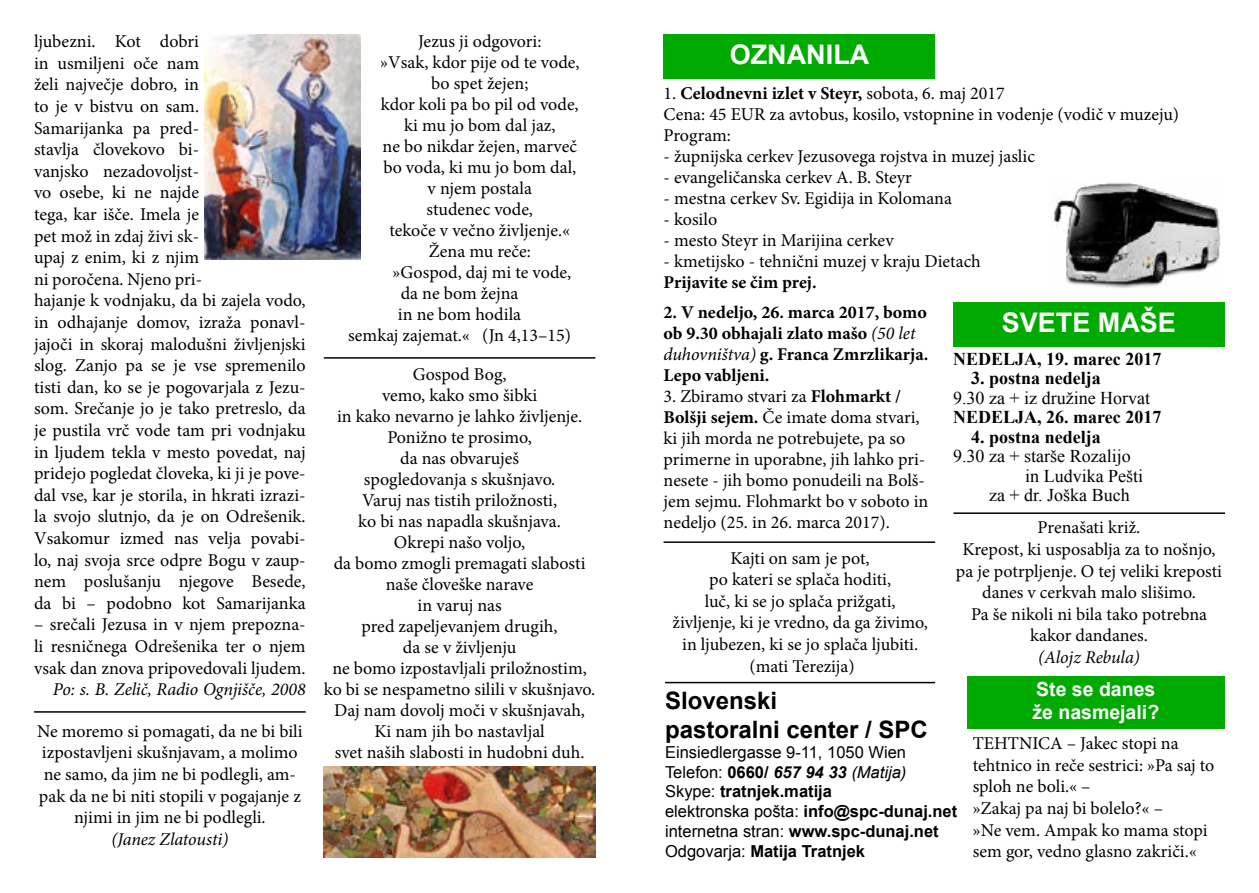
<style>
.page{position:relative;width:1259px;height:893px;background:#fff}
.page>*{position:absolute;margin:0;border:0;box-sizing:border-box;transform-origin:0 0}
.t1{font:700 27px "Arial";color:#fff}
.t2{font:700 24px/28.8px "Arial";color:#000}
.t3{font:700 19.5px/23.4px "Arial";color:#fff}
.t4{font:18px/21.6px "Minion Pro";color:#000}
.t5{font:700 18px/21px "Minion Pro";color:#000}
.t6{font:18px "Times New Roman";color:#000}
.t7{font:700 18px "Times New Roman";color:#000}
.t8{font:italic 18px "Minion Pro";letter-spacing:-.005em;color:#000}
.t9{font:16.5px/19.8px "Arial";color:#000}
.s1{font-weight:700}
.s2{font-weight:400;font-style:italic}
.s3{font-weight:700;font-style:italic}
.s4{font-style:italic}
</style>
<div class="page">
<div style="left:953px;top:303px;width:272px;height:44px;background:#0a0"></div>
<div style="left:663px;top:34px;width:272px;height:44px;background:#0a0"></div>
<img style="left:1050px;top:183px;width:171px;height:105px">
<hr style="left:663px;top:541px;width:272px;height:2px;background:#000">
<hr style="left:953px;top:512px;width:272px;height:2px;background:#000">
<img style="left:204px;top:34px;width:156px;height:225px">
<hr style="left:34px;top:711px;width:272px;height:2px;background:#000">
<div style="left:967px;top:676px;width:258px;height:52px;background:#0a0"></div>
<hr style="left:665px;top:682px;width:270px;height:1px;background:#000">
<hr style="left:324px;top:357px;width:271px;height:2px;background:#000">
<img style="left:324px;top:766px;width:271px;height:91px">
<p class="t4" style="left:34px;top:31px;width:273px">ljubezni. Kot dobri<br>in usmiljeni oče nam<br>želi največje dobro, in<br>to je v bistvu on sam.<br>Samarijanka pa pred-<br>stavlja človekovo bi-<br>vanjsko nezadovoljst-<br>vo osebe, ki ne najde<br>tega, kar išče. Imela je<br>pet mož in zdaj živi sk-<br>upaj z enim, ki z njim<br>ni poročena. Njeno pri-<br>hajanje k vodnjaku, da bi zajela vodo, in odhajanje domov, izraža ponavl&shy;jajoči in skoraj malodušni življenjski slog. Zanjo pa se je vse spremenilo tisti dan, ko se je pogovarjala z Jezu&shy;som. Srečanje jo je tako pretreslo, da je pustila vrč vode tam pri vodnjaku in ljudem tekla v mesto povedat, naj pridejo pogledat človeka, ki ji je pove&shy;dal vse, kar je storila, in hkrati izrazi&shy;la svojo slutnjo, da je on Odrešenik.<br>Vsakomur izmed nas velja povabi&shy;lo, naj svoja srce odpre Bogu v zaup&shy;nem poslušanju njegove Besede, da bi – podobno kot Samarijanka</p>
<p class="t4" style="left:34px;top:614px;width:273px;text-align:justify">– srečali Jezusa in v njem prepozna&shy;li resničnega Odrešenika ter o njem vsak dan znova pripovedovali ljudem.</p>
<p class="t8" style="left:53px;top:677px;width:254px">Po: s. B. Zelič, Radio Ognjišče, 2008</p>
<p class="t4" style="left:37px;top:720px;width:267px;text-align:center">Ne moremo si pomagati, da ne bi bili izpostavljeni skušnjavam, a molimo ne samo, da jim ne bi podlegli, am&shy;pak da ne bi niti stopili v pogajanje z njimi in jim ne bi podlegli.</p>
<p class="t8" style="left:111px;top:827px;width:119px">(Janez Zlatousti)</p>
<p class="t4" style="left:418px;top:31px;width:125px">Jezus ji odgovori:</p>
<p class="t4" style="left:380px;top:52px;width:201px">»Vsak, kdor pije od te vode,</p>
<p class="t4" style="left:431px;top:73px;width:99px">bo spet žejen;</p>
<p class="t4" style="left:381px;top:94px;width:199px">kdor koli pa bo pil od vode,</p>
<p class="t4" style="left:404px;top:115px;width:153px">ki mu jo bom dal jaz,</p>
<p class="t4" style="left:382px;top:136px;width:196px">ne bo nikdar žejen, marveč</p>
<p class="t4" style="left:383px;top:157px;width:194px">bo voda, ki mu jo bom dal,</p>
<p class="t4" style="left:427px;top:178px;width:106px">v njem postala</p>
<p class="t4" style="left:426px;top:199px;width:108px">studenec vode,</p>
<p class="t4" style="left:389px;top:220px;width:182px">tekoče v večno življenje.«</p>
<p class="t4" style="left:429px;top:241px;width:104px">Žena mu reče:</p>
<p class="t4" style="left:393px;top:262px;width:180px">»Gospod, daj mi te vode,</p>
<p class="t4" style="left:401px;top:283px;width:119px">da ne bom žejna</p>
<p class="t4" style="left:398px;top:304px;width:125px">in ne bom hodila</p>
<p class="t4" style="left:348px;top:325px;width:224px">semkaj zajemat.« (Jn 4,13–15)</p>
<p class="t4" style="left:324px;top:364px;width:273px;line-height:21px;text-align:center">Gospod Bog,<br>vemo, kako smo šibki<br>in kako nevarno je lahko življenje.<br>Ponižno te prosimo,<br>da nas obvaruješ<br>spogledovanja s skušnjavo.<br>Varuj nas tistih priložnosti,<br>ko bi nas napadla skušnjava.<br>Okrepi našo voljo,<br>da bomo zmogli premagati slabosti naše človeške narave<br>in varuj nas<br>pred zapeljevanjem drugih,<br>da se v življenju<br>ne bomo izpostavljali priložnostim, ko bi se nespametno silili v skušnjavo.<br>Daj nam dovolj moči v skušnjavah,<br>Ki nam jih bo nastavljal<br>svet naših slabosti in hudobni duh.</p>
<h1 class="t1" style="left:730px;top:36px;width:141px">OZNANILA</h1>
<p class="t4" style="left:663px;top:83px;width:517px;line-height:21px">1. <span class="s1">Celodnevni izlet v Steyr,</span> sobota, 6. maj 2017<br>Cena: 45 EUR za avtobus, kosilo, vstopnine in vodenje (vodič v muzeju)<br>Program:</p>
<p class="t4" style="left:663px;top:145px;width:373px">- župnijska cerkev Jezusovega rojstva in muzej jaslic</p>
<p class="t4" style="left:663px;top:166px;width:250px">- evangeličanska cerkev A. B. Steyr</p>
<p class="t4" style="left:663px;top:187px;width:290px">- mestna cerkev Sv. Egidija in Kolomana</p>
<p class="t4" style="left:663px;top:208px;width:55px">- kosilo</p>
<p class="t4" style="left:663px;top:229px;width:232px">- mesto Steyr in Marijina cerkev</p>
<p class="t4" style="left:663px;top:250px;width:319px">- kmetijsko - tehnični muzej v kraju Dietach</p>
<p class="t5" style="left:663px;top:271px;width:155px">Prijavite se čim prej.</p>
<p class="t5" style="left:663px;top:301px;width:266px">2. V nedeljo, 26. marca 2017, bomo ob 9.30 obhajali zlato mašo <span class="s2">(50 let duhovništva)</span> g. Franca Zmrzlikarja.<br>Lepo vabljeni.</p>
<p class="t4" style="left:663px;top:386px;width:266px;line-height:21px">3. Zbiramo stvari za <span class="s1">Flohmarkt / Bolšji sejem.</span> Če imate doma stvari, ki jih morda ne potrebujete, pa so primerne in uporabne, jih lahko pri&shy;nesete - jih bomo ponudeili na Bolš&shy;jem sejmu. Flohmarkt bo v soboto in nedeljo (25. in 26. marca 2017).</p>
<h1 class="t1" style="left:1002px;top:305px;width:176px">SVETE MAŠE</h1>
<p class="t7" style="left:953px;top:346px;width:210px">NEDELJA, 19. marec 2017</p>
<p class="t7" style="left:971px;top:366px;width:131px">3. postna nedelja</p>
<p class="t6" style="left:953px;top:386px;width:199px">9.30 za + iz družine Horvat</p>
<p class="t7" style="left:953px;top:405px;width:210px">NEDELJA, 26. marec 2017</p>
<p class="t7" style="left:971px;top:424px;width:131px">4. postna nedelja</p>
<p class="t6" style="left:953px;top:444px;width:179px">9.30 za + starše Rozalijo</p>
<p class="t6" style="left:1025px;top:464px;width:120px">in Ludvika Pešti</p>
<p class="t6" style="left:989px;top:483px;width:142px">za + dr. Joška Buch</p>
<p class="t4" style="left:956px;top:517px;width:268px;text-align:center">Prenašati križ.<br>Krepost, ki usposablja za to nošnjo, pa je potrpljenje. O tej veliki kreposti danes v cerkvah malo slišimo.<br>Pa še nikoli ni bila tako potrebna kakor dandanes.</p>
<p class="t8" style="left:1038px;top:645px;width:103px">(Alojz Rebula)</p>
<p class="t4" style="left:672px;top:547px;width:257px;text-align:center">Kajti on sam je pot,<br>po kateri se splača hoditi,<br>luč, ki se jo splača prižgati, življenje, ki je vredno, da ga živimo, in ljubezen, ki se jo splača ljubiti. (mati Terezija)</p>
<h2 class="t2" style="left:665px;top:687px;width:264px">Slovenski<br>pastoralni center / SPC</h2>
<p class="t9" style="left:665px;top:742px;width:294px">Einsiedlergasse 9-11, 1050 Wien Telefon: <span class="s1">0660/</span> <span class="s3">657 94 33</span> <span class="s4">(Matija)<br></span>Skype: <span class="s1">tratnjek.matija<br></span>elektronska pošta: <span class="s1">info@spc-dunaj.net </span>internetna stran: <span class="s1">www.spc-dunaj.net </span>Odgovarja: <span class="s1">Matija Tratnjek</span></p>
<p class="t3" style="left:1032px;top:678px;width:128px">Ste se danes že nasmejali?</p>
<p class="t4" style="left:972px;top:733px;width:243px">TEHTNICA – Jakec stopi na tehtnico in reče sestrici: »Pa saj to sploh ne boli.« –<br>»Zakaj pa naj bi bolelo?« –<br>»Ne vem. Ampak ko mama stopi sem gor, vedno glasno zakriči.«</p>
</div>
